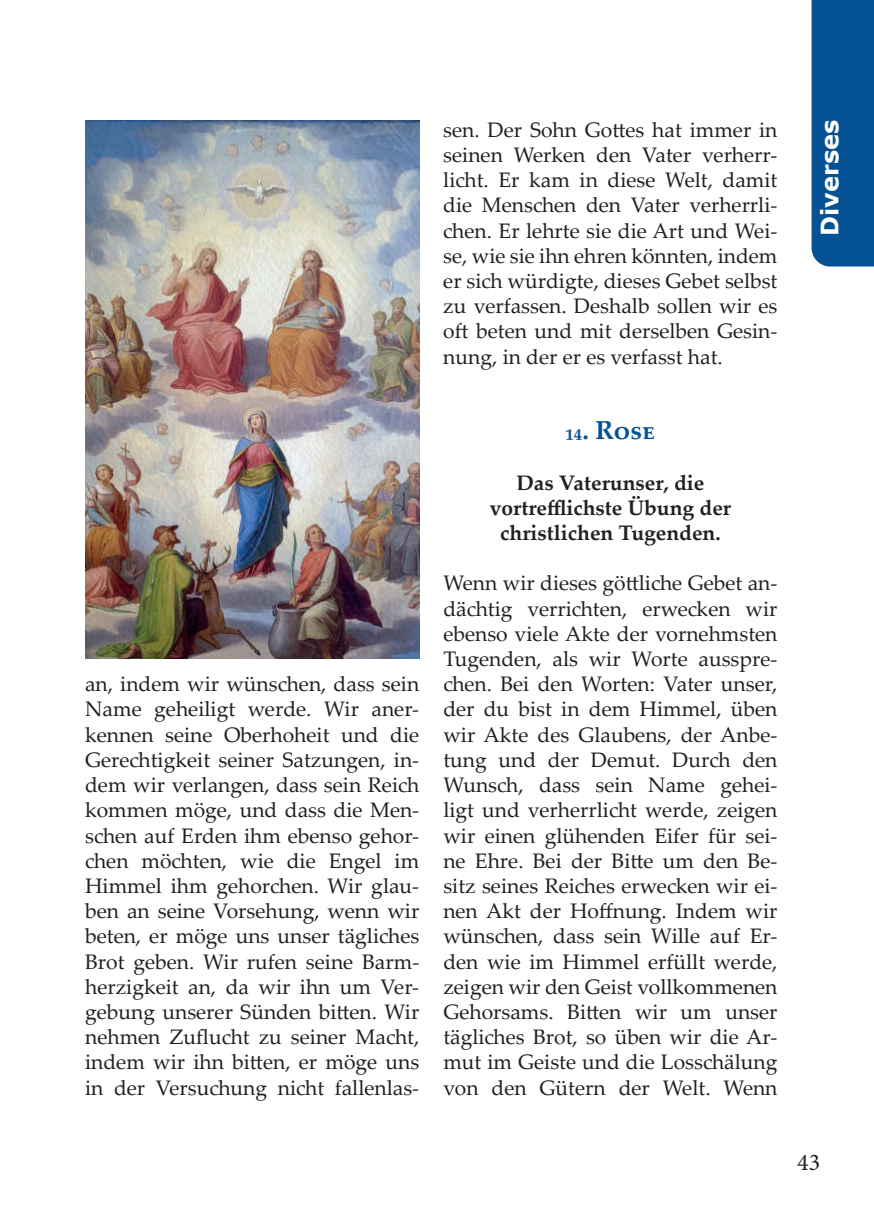
<style>
.page{position:relative;width:874px;height:1225px;background:#fff}
.page>*{position:absolute;margin:0;border:0;box-sizing:border-box;transform-origin:0 0}
.t1{font:700 26px "Palatino Linotype";color:#045193}
.t2{font:700 24px "Verdana";color:#fff}
.t3{font:24px "Minion Pro";color:#231f20}
.t4{font:21px/25.2px "Palatino Linotype";color:#231f20;text-align:justify}
.t5{font:700 21px/25.2px "Palatino Linotype";color:#231f20;text-align:center}
</style>
<div class="page">
<div style="left:811px;top:0;width:62px;height:266px;background:#045193"></div>
<img style="left:85px;top:121px;width:334px;height:537px">
<p class="t4" style="left:85px;top:670px;width:335px">an, indem wir wünschen, dass sein Name geheiligt werde. Wir aner&shy;kennen seine Oberhoheit und die Gerechtigkeit seiner Satzungen, in&shy;dem wir verlangen, dass sein Reich kommen möge, und dass die Men&shy;schen auf Erden ihm ebenso gehor&shy;chen möchten, wie die Engel im Himmel ihm gehorchen. Wir glau&shy;ben an seine Vorsehung, wenn wir beten, er möge uns unser tägliches Brot geben. Wir rufen seine Barm&shy;herzigkeit an, da wir ihn um Ver&shy;gebung unserer Sünden bitten. Wir nehmen Zuflucht zu seiner Macht, indem wir ihn bitten, er möge uns in der Versuchung nicht fallenlas-</p>
<p class="t4" style="left:443px;top:116px;width:335px">sen. Der Sohn Gottes hat immer in seinen Werken den Vater verherr&shy;licht. Er kam in diese Welt, damit die Menschen den Vater verherrli&shy;chen. Er lehrte sie die Art und Wei&shy;se, wie sie ihn ehren könnten, indem er sich würdigte, dieses Gebet selbst zu verfassen. Deshalb sollen wir es oft beten und mit derselben Gesin&shy;nung, in der er es verfasst hat.</p>
<p class="t1" style="left:565px;top:412px;width:91px">14. Rose</p>
<p class="t5" style="left:489px;top:469px;width:243px">Das Vaterunser, die vortrefflichste Übung der christlichen Tugenden.</p>
<p class="t4" style="left:443px;top:570px;width:335px">Wenn wir dieses göttliche Gebet an&shy;dächtig verrichten, erwecken wir ebenso viele Akte der vornehmsten Tugenden, als wir Worte ausspre&shy;chen. Bei den Worten: Vater unser, der du bist in dem Himmel, üben wir Akte des Glaubens, der Anbe&shy;tung und der Demut. Durch den Wunsch, dass sein Name gehei&shy;ligt und verherrlicht werde, zeigen wir einen glühenden Eifer für sei&shy;ne Ehre. Bei der Bitte um den Be&shy;sitz seines Reiches erwecken wir ei&shy;nen Akt der Hoffnung. Indem wir wünschen, dass sein Wille auf Er&shy;den wie im Himmel erfüllt werde, zeigen wir den Geist vollkommenen Gehorsams. Bitten wir um unser tägliches Brot, so üben wir die Ar&shy;mut im Geiste und die Losschälung von den Gütern der Welt. Wenn</p>
<p class="t2" style="left:819px;top:236px;width:117px;rotate:-90deg">Diverses</p>
<p class="t3" style="left:796px;top:1147px;width:25px">43</p>
</div>
